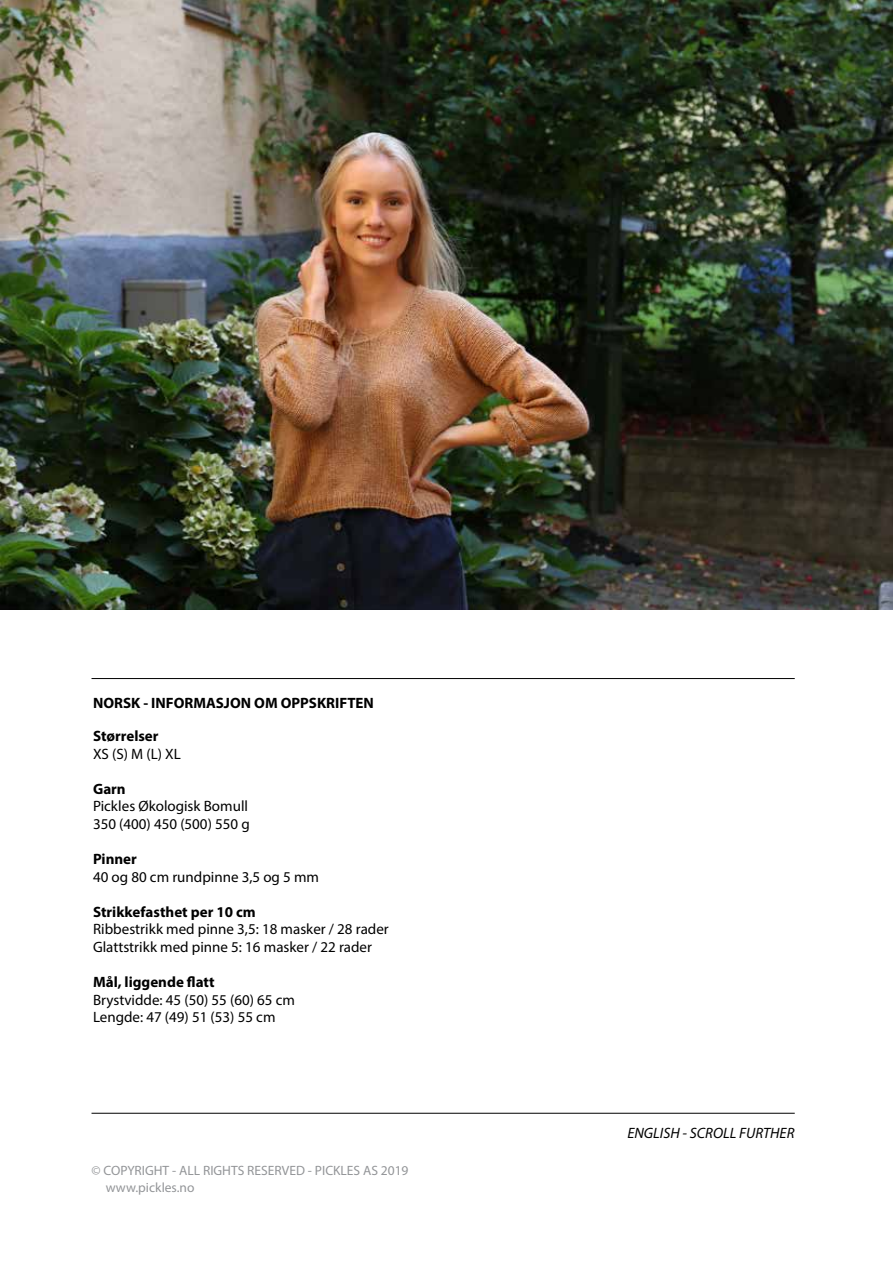
<style>
.page{position:relative;width:893px;height:1263px;background:#fff}
.page>*{position:absolute;margin:0;border:0;box-sizing:border-box;transform-origin:0 0}
.t1{font:15px/17.5px "Myriad Pro";color:#000}
.t2{font:700 15px "Myriad Pro";color:#000}
.t3{font:italic 15px "Myriad Pro";color:#000}
.t4{font:13.5px/17.5px "Myriad Pro";color:#939598}
</style>
<div class="page">
<img style="left:0;top:0;width:893px;height:609px">
<hr style="left:92px;top:1113px;width:703px;height:1px;background:#000">
<hr style="left:92px;top:678px;width:703px;height:1px;background:#000">
<p class="t2" style="left:93px;top:693px;width:282px">NORSK - INFORMASJON OM OPPSKRIFTEN</p>
<p class="t2" style="left:93px;top:726px;width:67px">Størrelser</p>
<p class="t1" style="left:93px;top:745px;width:89px">XS (S) M (L) XL</p>
<p class="t2" style="left:93px;top:779px;width:34px">Garn</p>
<p class="t1" style="left:93px;top:797px;width:158px">Pickles Økologisk Bomull<br>350 (400) 450 (500) 550 g</p>
<p class="t2" style="left:93px;top:849px;width:45px">Pinner</p>
<p class="t1" style="left:93px;top:867px;width:228px">40 og 80 cm rundpinne 3,5 og 5 mm</p>
<p class="t2" style="left:93px;top:902px;width:164px">Strikkefasthet per 10 cm</p>
<p class="t1" style="left:93px;top:920px;width:297px">Ribbestrikk med pinne 3,5: 18 masker / 28 rader<br>Glattstrikk med pinne 5: 16 masker / 22 rader</p>
<p class="t2" style="left:93px;top:972px;width:123px">Mål, liggende flatt</p>
<p class="t1" style="left:93px;top:990px;width:203px">Brystvidde: 45 (50) 55 (60) 65 cm<br>Lengde: 47 (49) 51 (53) 55 cm</p>
<p class="t4" style="left:106px;top:1161px;width:304px;text-indent:-14px">© COPYRIGHT - ALL RIGHTS RESERVED - PICKLES AS 2019 www.pickles.no</p>
<p class="t3" style="left:627px;top:1123px;width:169px">ENGLISH - SCROLL FURTHER</p>
</div>
